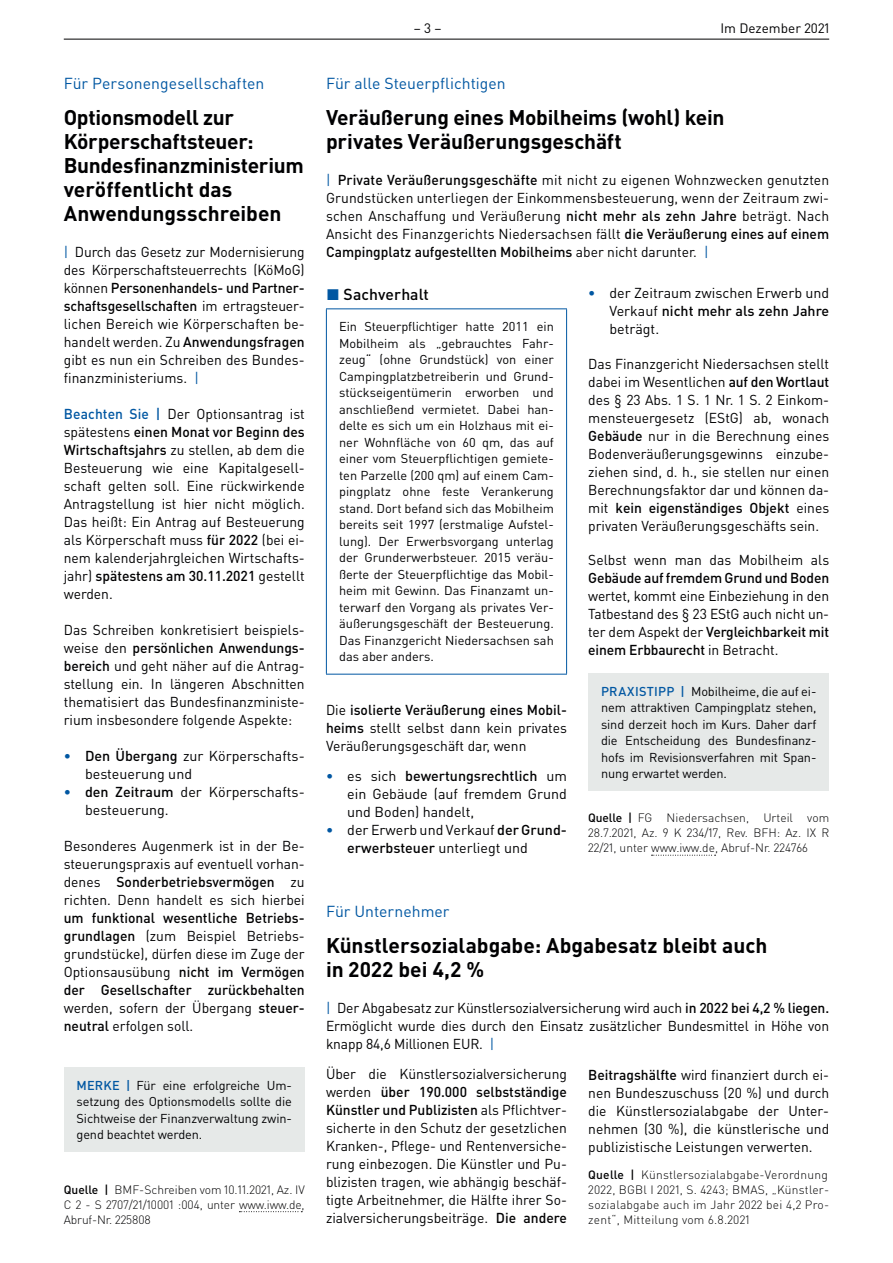
<style>
.page{position:relative;width:893px;height:1263px;background:#fff}
.page>*{position:absolute;margin:0;border:0;box-sizing:border-box;transform-origin:0 0}
.t1{font:700 21px/24px "DIN Pro";letter-spacing:-.005em;color:#000002}
.t2{font:15.75px "DIN Pro";color:#0157a2}
.t3{font:500 15.75px "DIN Pro";letter-spacing:.005em;color:#000002}
.t4{font:14.25px/18px "DIN Pro";color:#000002;text-align:justify}
.t5{font:500 14.25px "DIN Pro";letter-spacing:-.01em;color:#000002}
.t6{font:13.5px "DIN Pro";color:#000002}
.t7{font:12.75px/16.5px "DIN Pro";letter-spacing:-.01em;color:#000002;text-align:justify}
.t8{font:300 12px/15px "DIN Pro";color:#000002;text-align:justify}
.s1{color:#0157a2}
.s2{font-weight:500}
.s3{font-weight:500;color:#0157a2}
</style>
<div class="page">
<hr style="left:64px;top:39px;width:765px;height:1px;background:#000002">
<hr style="left:326px;top:308px;width:241px;height:1px;background:#0157a2">
<hr style="left:326px;top:309px;width:1px;height:365px;background:#0157a2">
<hr style="left:566px;top:309px;width:1px;height:365px;background:#0157a2">
<hr style="left:326px;top:674px;width:241px;height:1px;background:#0157a2">
<svg style="left:651px;top:855px;width:65px;height:1px"></svg>
<div style="left:588px;top:673px;width:241px;height:118px;background:#e6e9e8"></div>
<svg style="left:239px;top:1211px;width:63px;height:1px"></svg>
<div style="left:64px;top:1067px;width:241px;height:85px;background:#e6e9e8"></div>
<p class="t2" style="left:64px;top:73px;width:202px">Für Personengesellschaften</p>
<h1 class="t1" style="left:64px;top:105px;width:241px">Optionsmodell zur<br>Körperschaftsteuer:<br>Bundesfinanzministerium veröffentlicht das<br>Anwendungsschreiben</h1>
<p class="t4" style="left:64px;top:243px;width:242px"><span class="s1">|</span> Durch das Gesetz zur Modernisierung des Körperschaftsteuerrechts (KöMoG) können <span class="s2">Personenhandels- und Partner&shy;schaftsgesellschaften</span> im ertragsteuer&shy;lichen Bereich wie Körperschaften be&shy;handelt werden. Zu <span class="s2">Anwendungsfragen </span>gibt es nun ein Schreiben des Bundes&shy;finanzministeriums. <span class="s1">|</span></p>
<p class="t4" style="left:64px;top:405px;width:242px"><span class="s3">Beachten Sie |</span> Der Optionsantrag ist spätestens <span class="s2">einen Monat vor Beginn des Wirtschaftsjahrs</span> zu stellen, ab dem die Besteuerung wie eine Kapitalgesell&shy;schaft gelten soll. Eine rückwirkende Antragstellung ist hier nicht möglich.<br>Das heißt: Ein Antrag auf Besteuerung als Körperschaft muss <span class="s2">für 2022</span> (bei ei&shy;nem kalenderjahrgleichen Wirtschafts&shy;jahr) <span class="s2">spätestens am 30.11.2021</span> gestellt werden.</p>
<p class="t4" style="left:64px;top:621px;width:242px">Das Schreiben konkretisiert beispiels&shy;weise den <span class="s2">persönlichen Anwendungs&shy;bereich</span> und geht näher auf die Antrag&shy;stellung ein. In längeren Abschnitten thematisiert das Bundesfinanzministe&shy;rium insbesondere folgende Aspekte:</p>
<p class="t4" style="left:85px;top:747px;width:221px;text-indent:-21px"><span class="s3">•</span> <span class="s2">Den Übergang</span> zur Körperschafts&shy;besteuerung und</p>
<p class="t4" style="left:85px;top:783px;width:221px;text-indent:-21px"><span class="s3">•</span> <span class="s2">den Zeitraum</span> der Körperschafts&shy;besteuerung.</p>
<p class="t4" style="left:64px;top:837px;width:242px">Besonderes Augenmerk ist in der Be&shy;steuerungspraxis auf eventuell vorhan&shy;denes <span class="s2">Sonderbetriebsvermögen</span> zu richten. Denn handelt es sich hierbei</p>
<p class="t4" style="left:64px;top:909px;width:242px"><span class="s2">um funktional wesentliche Betriebs&shy;grundlagen</span> (zum Beispiel Betriebs&shy;grundstücke), dürfen diese im Zuge der Optionsausübung <span class="s2">nicht im Vermögen der Gesellschafter zurückbehalten </span>werden, sofern der Übergang <span class="s2">steuer&shy;neutral</span> erfolgen soll.</p>
<p class="t7" style="left:77px;top:1076px;width:217px"><span class="s3">MERKE |</span> Für eine erfolgreiche Um&shy;setzung des Optionsmodells sollte die Sichtweise der Finanzverwaltung zwin&shy;gend beachtet werden.</p>
<p class="t8" style="left:64px;top:1181px;width:242px"><span class="s2">Quelle |</span> BMF-Schreiben vom 10.11.2021, Az. IV C 2 - S 2707/21/10001 :004, unter www.iww.de, Abruf-Nr. 225808</p>
<p class="t6" style="left:414px;top:19px;width:29px">– 3 –</p>
<p class="t6" style="left:720px;top:19px;width:111px">Im Dezember 2021</p>
<p class="t2" style="left:326px;top:73px;width:181px">Für alle Steuerpflichtigen</p>
<h1 class="t1" style="left:326px;top:105px;width:400px">Veräußerung eines Mobilheims (wohl) kein privates Veräußerungsgeschäft</h1>
<p class="t4" style="left:326px;top:171px;width:505px"><span class="s1">|</span> <span class="s2">Private Veräußerungsgeschäfte</span> mit nicht zu eigenen Wohnzwecken genutzten Grundstücken unterliegen der Einkommensbesteuerung, wenn der Zeitraum zwi&shy;schen Anschaffung und Veräußerung <span class="s2">nicht mehr als zehn Jahre</span> beträgt. Nach Ansicht des Finanzgerichts Niedersachsen fällt <span class="s2">die Veräußerung eines auf einem Campingplatz aufgestellten Mobilheims</span> aber nicht darunter. <span class="s1">|</span></p>
<p class="t3" style="left:326px;top:284px;width:104px"><span class="s1">◼</span> Sachverhalt</p>
<p class="t7" style="left:339px;top:318px;width:216px">Ein Steuerpflichtiger hatte 2011 ein Mobilheim als „gebrauchtes Fahr&shy;zeug“ (ohne Grundstück) von einer Campingplatzbetreiberin und Grund&shy;stückseigentümerin erworben und anschließend vermietet. Dabei han&shy;delte es sich um ein Holzhaus mit ei&shy;ner Wohnfläche von 60 qm, das auf einer vom Steuerpflichtigen gemiete&shy;ten Parzelle (200 qm) auf einem Cam&shy;pingplatz ohne feste Verankerung stand. Dort befand sich das Mobilheim bereits seit 1997 (erstmalige Aufstel&shy;lung). Der Erwerbsvorgang unterlag der Grunderwerbsteuer. 2015 veräu&shy;ßerte der Steuerpflichtige das Mobil&shy;heim mit Gewinn. Das Finanzamt un&shy;terwarf den Vorgang als privates Ver&shy;äußerungsgeschäft der Besteuerung.<br>Das Finanzgericht Niedersachsen sah das aber anders.</p>
<p class="t4" style="left:609px;top:284px;width:221px;text-indent:-21px"><span class="s3">•</span> der Zeitraum zwischen Erwerb und Verkauf <span class="s2">nicht mehr als zehn Jahre </span>beträgt.</p>
<p class="t4" style="left:588px;top:354px;width:242px">Das Finanzgericht Niedersachsen stellt dabei im Wesentlichen <span class="s2">auf den Wortlaut </span>des § 23 Abs. 1 S. 1 Nr. 1 S. 2 Einkom&shy;mensteuergesetz (EStG) ab, wonach <span class="s2">Gebäude</span> nur in die Berechnung eines Bodenveräußerungsgewinns einzube&shy;ziehen sind, d. h., sie stellen nur einen Berechnungsfaktor dar und können da&shy;mit <span class="s2">kein eigenständiges Objekt</span> eines privaten Veräußerungsgeschäfts sein.</p>
<p class="t4" style="left:588px;top:551px;width:242px">Selbst wenn man das Mobilheim als</p>
<p class="t5" style="left:588px;top:568px;width:242px">Gebäude auf fremdem Grund und Boden</p>
<p class="t4" style="left:588px;top:587px;width:242px">wertet, kommt eine Einbeziehung in den Tatbestand des § 23 EStG auch nicht un&shy;ter dem Aspekt der <span class="s2">Vergleichbarkeit mit einem Erbbaurecht</span> in Betracht.</p>
<p class="t7" style="left:601px;top:682px;width:217px"><span class="s3">PRAXISTIPP |</span> Mobilheime, die auf ei&shy;nem attraktiven Campingplatz stehen, sind derzeit hoch im Kurs. Daher darf die Entscheidung des Bundesfinanz&shy;hofs im Revisionsverfahren mit Span&shy;nung erwartet werden.</p>
<p class="t8" style="left:588px;top:810px;width:242px"><span class="s2">Quelle |</span> FG Niedersachsen, Urteil vom 28.7.2021, Az. 9 K 234/17, Rev. BFH: Az. IX R 22/21, unter www.iww.de, Abruf-Nr. 224766</p>
<p class="t4" style="left:326px;top:700px;width:242px">Die <span class="s2">isolierte Veräußerung eines Mobil&shy;heims</span> stellt selbst dann kein privates Veräußerungsgeschäft dar, wenn</p>
<p class="t4" style="left:347px;top:766px;width:221px;text-indent:-21px"><span class="s3">•</span> es sich <span class="s2">bewertungsrechtlich</span> um ein Gebäude (auf fremdem Grund und Boden) handelt,</p>
<p class="t4" style="left:347px;top:820px;width:221px;text-indent:-21px"><span class="s3">•</span> der Erwerb und Verkauf <span class="s2">der Grund&shy;erwerbsteuer</span> unterliegt und</p>
<p class="t2" style="left:326px;top:901px;width:125px">Für Unternehmer</p>
<h1 class="t1" style="left:326px;top:933px;width:443px">Künstlersozialabgabe: Abgabesatz bleibt auch in 2022 bei 4,2 %</h1>
<p class="t4" style="left:326px;top:999px;width:505px"><span class="s1">|</span> Der Abgabesatz zur Künstlersozialversicherung wird auch <span class="s2">in 2022 bei 4,2 % liegen.<br></span>Ermöglicht wurde dies durch den Einsatz zusätzlicher Bundesmittel in Höhe von knapp 84,6 Millionen EUR. <span class="s1">|</span></p>
<p class="t4" style="left:326px;top:1064px;width:242px">Über die Künstlersozialversicherung werden <span class="s2">über 190.000 selbstständige Künstler und Publizisten</span> als Pflichtver&shy;sicherte in den Schutz der gesetzlichen Kranken-, Pflege- und Rentenversiche&shy;rung einbezogen. Die Künstler und Pu&shy;blizisten tragen, wie abhängig beschäf&shy;tigte Arbeitnehmer, die Hälfte ihrer So&shy;zialversicherungsbeiträge. <span class="s2">Die andere</span></p>
<p class="t4" style="left:588px;top:1065px;width:242px"><span class="s2">Beitragshälfte</span> wird finanziert durch ei&shy;nen Bundeszuschuss (20 %) und durch die Künstlersozialabgabe der Unter&shy;nehmen (30 %), die künstlerische und publizistische Leistungen verwerten.</p>
<p class="t8" style="left:588px;top:1166px;width:242px"><span class="s2">Quelle |</span> Künstlersozialabgabe-Verordnung 2022, BGBl I 2021, S. 4243; BMAS, „Künstler&shy;sozialabgabe auch im Jahr 2022 bei 4,2 Pro&shy;zent“, Mitteilung vom 6.8.2021</p>
</div>
